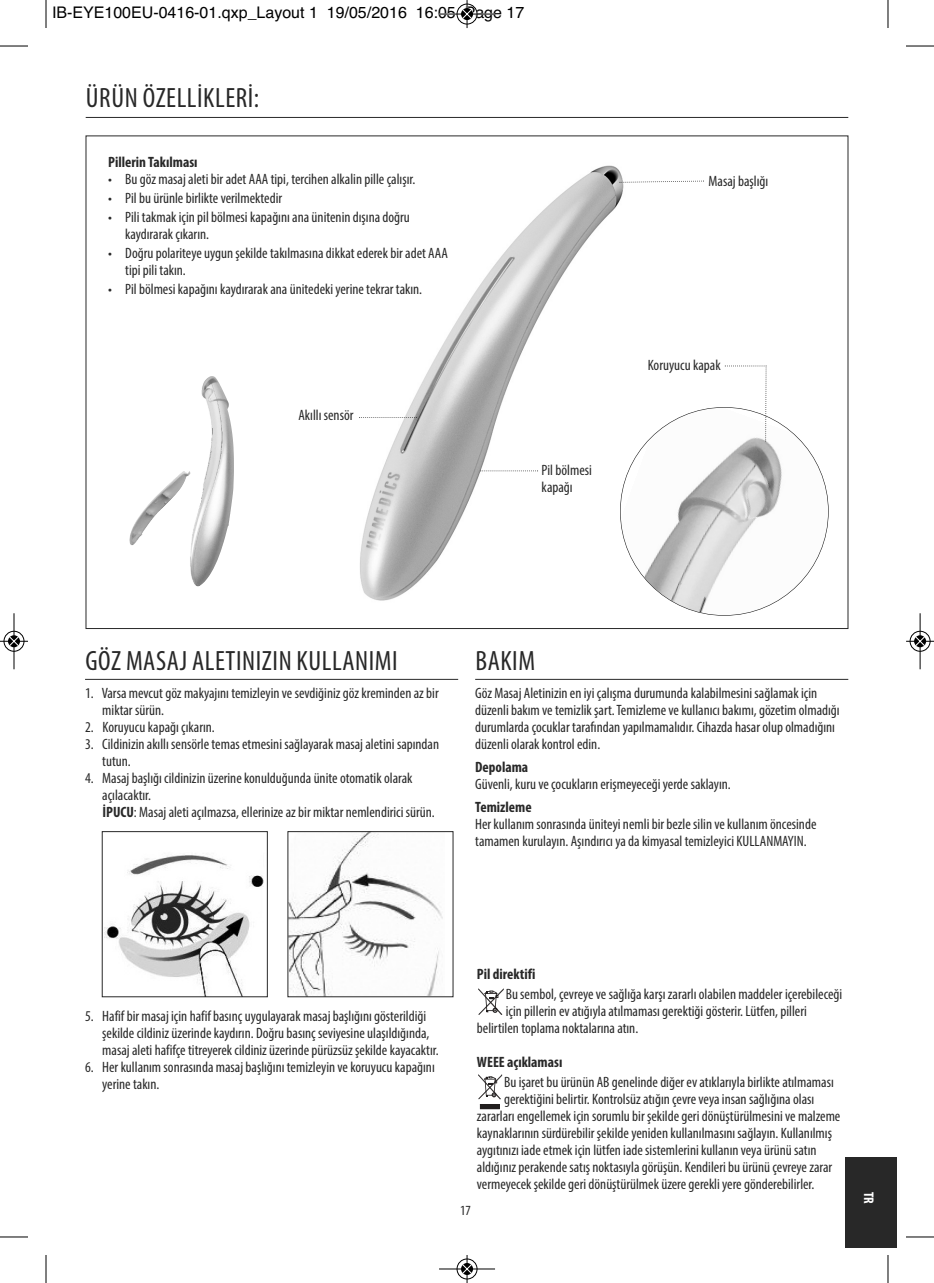
<style>
.page{position:relative;width:934px;height:1283px;background:#fff}
.page>*{position:absolute;margin:0;border:0;box-sizing:border-box;transform-origin:0 0}
.t1{font:condensed 28px "Myriad Pro";letter-spacing:.02em;color:#282828}
.t2{font:16px "Helvetica";color:#000}
.t3{font:condensed 15px/17px "Myriad Pro";color:#282828}
.t4{font:700 condensed 15px "Myriad Pro";color:#282828}
.t5{font:condensed 14px "Myriad Pro";color:#282828}
.t6{font:700 condensed 14px "Myriad Pro";color:#fff}
.s1{font-weight:700}
</style>
<div class="page">
<div style="left:846px;top:1157px;width:51px;height:91px;background:#282828"></div>
<hr style="left:86px;top:117px;width:762px;height:1px;background:#282828">
<svg style="left:478px;top:988px;width:26px;height:27px"></svg>
<svg style="left:478px;top:1074px;width:24px;height:35px"></svg>
<img style="left:360px;top:165px;width:297px;height:436px">
<hr style="left:85px;top:679px;width:373px;height:1px;background:#282828">
<hr style="left:475px;top:679px;width:373px;height:1px;background:#282828">
<img style="left:104px;top:854px;width:160px;height:141px">
<div style="left:102px;top:831px;width:166px;height:166px;border:1px solid #282828"></div>
<img style="left:290px;top:833px;width:153px;height:162px">
<img style="left:621px;top:408px;width:207px;height:207px;border-radius:50%">
<svg style="left:619px;top:180px;width:85px;height:3px"></svg>
<svg style="left:480px;top:470px;width:58px;height:1px"></svg>
<svg style="left:359px;top:417px;width:58px;height:1px"></svg>
<img style="left:190px;top:376px;width:44px;height:186px">
<svg style="left:725px;top:365px;width:41px;height:76px"></svg>
<svg style="left:46px;top:0;width:1px;height:28px"></svg>
<svg style="left:0;top:46px;width:28px;height:1px"></svg>
<svg style="left:888px;top:0;width:1px;height:28px"></svg>
<svg style="left:906px;top:46px;width:28px;height:1px"></svg>
<svg style="left:46px;top:1255px;width:1px;height:28px"></svg>
<svg style="left:0;top:1236px;width:28px;height:1px"></svg>
<svg style="left:888px;top:1255px;width:1px;height:28px"></svg>
<svg style="left:906px;top:1236px;width:28px;height:1px"></svg>
<div style="left:456px;top:3px;width:22px;height:22px;border:1px solid #fff;border-radius:50%"></div>
<hr style="left:439px;top:14px;width:56px;height:1px;background:#000">
<div style="left:457px;top:4px;width:20px;height:20px;border:1px solid #000;border-radius:50%"></div>
<svg style="left:462px;top:0;width:10px;height:28px"></svg>
<div style="left:456px;top:1258px;width:22px;height:21px;border:1px solid #fff;border-radius:50%"></div>
<hr style="left:439px;top:1268px;width:56px;height:1px;background:#000">
<div style="left:457px;top:1258px;width:20px;height:21px;border:1px solid #000;border-radius:50%"></div>
<svg style="left:462px;top:1255px;width:10px;height:28px"></svg>
<div style="left:3px;top:630px;width:22px;height:22px;border:1px solid #fff;border-radius:50%"></div>
<hr style="left:14px;top:613px;width:1px;height:56px;background:#000">
<div style="left:4px;top:631px;width:20px;height:20px;border:1px solid #000;border-radius:50%"></div>
<svg style="left:0;top:636px;width:28px;height:10px"></svg>
<div style="left:909px;top:630px;width:22px;height:22px;border:1px solid #fff;border-radius:50%"></div>
<hr style="left:920px;top:613px;width:1px;height:56px;background:#000">
<div style="left:910px;top:631px;width:20px;height:20px;border:1px solid #000;border-radius:50%"></div>
<svg style="left:906px;top:636px;width:28px;height:10px"></svg>
<p class="t2" style="left:52px;top:3px;width:474px">IB-EYE100EU-0416-01.qxp_Layout 1 19/05/2016 16:05 Page 17</p>
<h1 class="t1" style="left:86px;top:87px;width:175px">ÜRÜN ÖZELLİKLERİ:</h1>
<p class="t4" style="left:108px;top:157px;width:91px">Pillerin Takılması</p>
<p class="t3" style="left:108px;top:172px;width:309px">• Bu göz masaj aleti bir adet AAA tipi, tercihen alkalin pille çalışır.</p>
<p class="t3" style="left:108px;top:191px;width:175px">• Pil bu ürünle birlikte verilmektedir</p>
<p class="t3" style="left:125px;top:210px;width:286px;text-indent:-17px">• Pili takmak için pil bölmesi kapağını ana ünitenin dışına doğru kaydırarak çıkarın.</p>
<p class="t3" style="left:125px;top:246px;width:324px;text-indent:-17px">• Doğru polariteye uygun şekilde takılmasına dikkat ederek bir adet AAA tipi pili takın.</p>
<p class="t3" style="left:108px;top:282px;width:315px">• Pil bölmesi kapağını kaydırarak ana ünitedeki yerine tekrar takın.</p>
<p class="t3" style="left:298px;top:408px;width:56px">Akıllı sensör</p>
<p class="t3" style="left:542px;top:463px;width:52px">Pil bölmesi kapağı</p>
<p class="t3" style="left:709px;top:173px;width:61px">Masaj başlığı</p>
<p class="t3" style="left:648px;top:357px;width:74px">Koruyucu kapak</p>
<h1 class="t1" style="left:85px;top:651px;width:314px">GÖZ MASAJ ALETINIZIN KULLANIMI</h1>
<p class="t3" style="left:102px;top:686px;width:338px;text-indent:-17px">1. Varsa mevcut göz makyajını temizleyin ve sevdiğiniz göz kreminden az bir miktar sürün.</p>
<p class="t3" style="left:85px;top:720px;width:131px">2. Koruyucu kapağı çıkarın.</p>
<p class="t3" style="left:102px;top:737px;width:338px;text-indent:-17px">3. Cildinizin akıllı sensörle temas etmesini sağlayarak masaj aletini sapından tutun.</p>
<p class="t3" style="left:102px;top:771px;width:334px;text-indent:-17px">4. Masaj başlığı cildinizin üzerine konulduğunda ünite otomatik olarak açılacaktır.<br><span class="s1">İPUCU</span>: Masaj aleti açılmazsa, ellerinize az bir miktar nemlendirici sürün.</p>
<h1 class="t1" style="left:475px;top:651px;width:61px">BAKIM</h1>
<p class="t3" style="left:475px;top:686px;width:366px">Göz Masaj Aletinizin en iyi çalışma durumunda kalabilmesini sağlamak için düzenli bakım ve temizlik şart.Temizleme ve kullanıcı bakımı, gözetim olmadığı durumlarda çocuklar tarafından yapılmamalıdır. Cihazda hasar olup olmadığını düzenli olarak kontrol edin.</p>
<p class="t4" style="left:475px;top:761px;width:55px">Depolama</p>
<p class="t3" style="left:475px;top:776px;width:257px">Güvenli, kuru ve çocukların erişmeyeceği yerde saklayın.</p>
<p class="t4" style="left:475px;top:801px;width:58px">Temizleme</p>
<p class="t3" style="left:475px;top:816px;width:343px">Her kullanım sonrasında üniteyi nemli bir bezle silin ve kullanım öncesinde tamamen kurulayın. Aşındırıcı ya da kimyasal temizleyici KULLANMAYIN.</p>
<p class="t3" style="left:102px;top:1009px;width:338px;text-indent:-17px">5. Hafif bir masaj için hafif basınç uygulayarak masaj başlığını gösterildiği şekilde cildiniz üzerinde kaydırın. Doğru basınç seviyesine ulaşıldığında, masaj aleti hafifçe titreyerek cildiniz üzerinde pürüzsüz şekilde kayacaktır.</p>
<p class="t3" style="left:102px;top:1060px;width:334px;text-indent:-17px">6. Her kullanım sonrasında masaj başlığını temizleyin ve koruyucu kapağını yerine takın.</p>
<p class="t4" style="left:477px;top:968px;width:60px">Pil direktifi</p>
<p class="t3" style="left:506px;top:986px;width:338px">Bu sembol, çevreye ve sağlığa karşı zararlı olabilen maddeler içerebileceği</p>
<p class="t3" style="left:506px;top:1003px;width:303px">için pillerin ev atığıyla atılmaması gerektiği gösterir. Lütfen, pilleri</p>
<p class="t3" style="left:477px;top:1020px;width:163px">belirtilen toplama noktalarına atın.</p>
<p class="t4" style="left:477px;top:1056px;width:87px">WEEE açıklaması</p>
<p class="t3" style="left:504px;top:1074px;width:331px">Bu işaret bu ürünün AB genelinde diğer ev atıklarıyla birlikte atılmaması</p>
<p class="t3" style="left:504px;top:1091px;width:312px">gerektiğini belirtir. Kontrolsüz atığın çevre veya insan sağlığına olası</p>
<p class="t3" style="left:477px;top:1108px;width:365px">zararları engellemek için sorumlu bir şekilde geri dönüştürülmesini ve malzeme</p>
<p class="t3" style="left:477px;top:1125px;width:357px">kaynaklarının sürdürebilir şekilde yeniden kullanılmasını sağlayın. Kullanılmış</p>
<p class="t3" style="left:477px;top:1142px;width:341px">aygıtınızı iade etmek için lütfen iade sistemlerini kullanın veya ürünü satın</p>
<p class="t3" style="left:477px;top:1159px;width:357px">aldığınız perakende satış noktasıyla görüşün. Kendileri bu ürünü çevreye zarar</p>
<p class="t3" style="left:477px;top:1176px;width:339px">vermeyecek şekilde geri dönüştürülmek üzere gerekli yere gönderebilirler.</p>
<p class="t5" style="left:460px;top:1205px;width:12px">17</p>
<p class="t6" style="left:874px;top:1191px;width:14px;rotate:90deg">TR</p>
</div>
